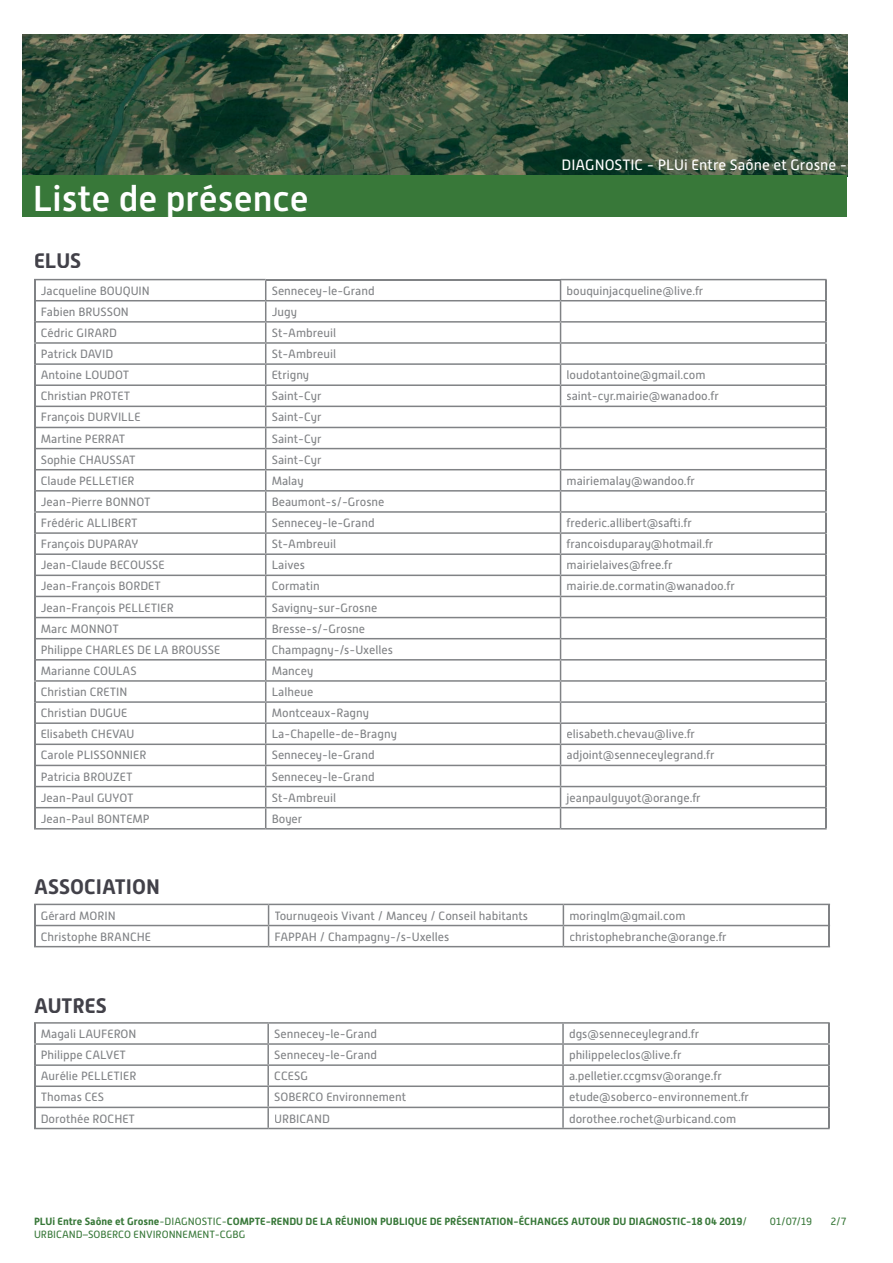
<style>
.page{position:relative;width:893px;height:1263px;background:#fff}
.page>*{position:absolute;margin:0;border:0;box-sizing:border-box;transform-origin:0 0}
.t1{font:500 36px "Alwyn New";color:#fff}
.t2{font:700 21px "Alwyn New";color:#424149}
.t3{font:15px "Alwyn New";color:#fff}
.t4{font:12px "Alwyn New";color:#808285}
.t5{font:700 10.5px/12.6px "Alwyn New";color:#387839}
.t6{font:10.5px "Alwyn New";color:#387839}
.s1{font-weight:400}
</style>
<div class="page">
<img style="left:22px;top:34px;width:825px;height:141px">
<div style="left:22px;top:175px;width:825px;height:42px;background:#387839"></div>
<svg style="left:34px;top:279px;width:793px;height:550px"></svg>
<svg style="left:34px;top:904px;width:796px;height:43px"></svg>
<svg style="left:34px;top:1022px;width:796px;height:107px"></svg>
<h1 class="t1" style="left:33px;top:178px;width:277px">Liste de présence</h1>
<h2 class="t2" style="left:34px;top:248px;width:49px">ELUS</h2>
<p class="t3" style="left:562px;top:157px;width:287px">DIAGNOSTIC - PLUi Entre Saône et Grosne -</p>
<p class="t4" style="left:41px;top:284px;width:111px">Jacqueline BOUQUIN</p>
<p class="t4" style="left:272px;top:284px;width:104px">Sennecey-le-Grand</p>
<p class="t4" style="left:567px;top:284px;width:138px">bouquinjacqueline@live.fr</p>
<p class="t4" style="left:41px;top:305px;width:90px">Fabien BRUSSON</p>
<p class="t4" style="left:272px;top:305px;width:27px">Jugy</p>
<p class="t4" style="left:41px;top:326px;width:78px">Cédric GIRARD</p>
<p class="t4" style="left:272px;top:326px;width:66px">St-Ambreuil</p>
<p class="t4" style="left:41px;top:347px;width:74px">Patrick DAVID</p>
<p class="t4" style="left:272px;top:347px;width:66px">St-Ambreuil</p>
<p class="t4" style="left:41px;top:368px;width:90px">Antoine LOUDOT</p>
<p class="t4" style="left:272px;top:368px;width:39px">Etrigny</p>
<p class="t4" style="left:567px;top:368px;width:141px">loudotantoine@gmail.com</p>
<p class="t4" style="left:41px;top:389px;width:91px">Christian PROTET</p>
<p class="t4" style="left:272px;top:389px;width:51px">Saint-Cyr</p>
<p class="t4" style="left:567px;top:389px;width:154px">saint-cyr.mairie@wanadoo.fr</p>
<p class="t4" style="left:41px;top:411px;width:101px">François DURVILLE</p>
<p class="t4" style="left:272px;top:411px;width:51px">Saint-Cyr</p>
<p class="t4" style="left:41px;top:432px;width:86px">Martine PERRAT</p>
<p class="t4" style="left:272px;top:432px;width:51px">Saint-Cyr</p>
<p class="t4" style="left:41px;top:453px;width:96px">Sophie CHAUSSAT</p>
<p class="t4" style="left:272px;top:453px;width:51px">Saint-Cyr</p>
<p class="t4" style="left:41px;top:474px;width:95px">Claude PELLETIER</p>
<p class="t4" style="left:272px;top:474px;width:33px">Malay</p>
<p class="t4" style="left:567px;top:474px;width:130px">mairiemalay@wandoo.fr</p>
<p class="t4" style="left:41px;top:495px;width:111px">Jean-Pierre BONNOT</p>
<p class="t4" style="left:272px;top:495px;width:114px">Beaumont-s/-Grosne</p>
<p class="t4" style="left:41px;top:516px;width:99px">Frédéric ALLIBERT</p>
<p class="t4" style="left:272px;top:516px;width:104px">Sennecey-le-Grand</p>
<p class="t4" style="left:567px;top:516px;width:127px">frederic.allibert@safti.fr</p>
<p class="t4" style="left:41px;top:537px;width:99px">François DUPARAY</p>
<p class="t4" style="left:272px;top:537px;width:66px">St-Ambreuil</p>
<p class="t4" style="left:567px;top:537px;width:148px">francoisduparay@hotmail.fr</p>
<p class="t4" style="left:41px;top:558px;width:125px">Jean-Claude BECOUSSE</p>
<p class="t4" style="left:272px;top:558px;width:35px">Laives</p>
<p class="t4" style="left:567px;top:558px;width:107px">mairielaives@free.fr</p>
<p class="t4" style="left:41px;top:580px;width:122px">Jean-François BORDET</p>
<p class="t4" style="left:272px;top:580px;width:50px">Cormatin</p>
<p class="t4" style="left:567px;top:580px;width:170px">mairie.de.cormatin@wanadoo.fr</p>
<p class="t4" style="left:41px;top:601px;width:135px">Jean-François PELLETIER</p>
<p class="t4" style="left:272px;top:601px;width:107px">Savigny-sur-Grosne</p>
<p class="t4" style="left:41px;top:622px;width:80px">Marc MONNOT</p>
<p class="t4" style="left:272px;top:622px;width:95px">Bresse-s/-Grosne</p>
<p class="t4" style="left:41px;top:643px;width:181px">Philippe CHARLES DE LA BROUSSE</p>
<p class="t4" style="left:272px;top:643px;width:123px">Champagny-/s-Uxelles</p>
<p class="t4" style="left:41px;top:664px;width:97px">Marianne COULAS</p>
<p class="t4" style="left:272px;top:664px;width:43px">Mancey</p>
<p class="t4" style="left:41px;top:685px;width:88px">Christian CRETIN</p>
<p class="t4" style="left:272px;top:685px;width:43px">Lalheue</p>
<p class="t4" style="left:41px;top:706px;width:88px">Christian DUGUE</p>
<p class="t4" style="left:272px;top:706px;width:99px">Montceaux-Ragny</p>
<p class="t4" style="left:41px;top:727px;width:95px">Elisabeth CHEVAU</p>
<p class="t4" style="left:272px;top:727px;width:127px">La-Chapelle-de-Bragny</p>
<p class="t4" style="left:567px;top:727px;width:130px">elisabeth.chevau@live.fr</p>
<p class="t4" style="left:41px;top:748px;width:107px">Carole PLISSONNIER</p>
<p class="t4" style="left:272px;top:748px;width:104px">Sennecey-le-Grand</p>
<p class="t4" style="left:567px;top:748px;width:149px">adjoint@senneceylegrand.fr</p>
<p class="t4" style="left:41px;top:770px;width:93px">Patricia BROUZET</p>
<p class="t4" style="left:272px;top:770px;width:104px">Sennecey-le-Grand</p>
<p class="t4" style="left:41px;top:791px;width:94px">Jean-Paul GUYOT</p>
<p class="t4" style="left:272px;top:791px;width:66px">St-Ambreuil</p>
<p class="t4" style="left:567px;top:791px;width:136px">jeanpaulguyot@orange.fr</p>
<p class="t4" style="left:41px;top:812px;width:110px">Jean-Paul BONTEMP</p>
<p class="t4" style="left:272px;top:812px;width:32px">Boyer</p>
<h2 class="t2" style="left:34px;top:875px;width:127px">ASSOCIATION</h2>
<p class="t4" style="left:41px;top:909px;width:76px">Gérard MORIN</p>
<p class="t4" style="left:275px;top:909px;width:255px">Tournugeois Vivant / Mancey / Conseil habitants</p>
<p class="t4" style="left:569px;top:909px;width:118px">moringlm@gmail.com</p>
<p class="t4" style="left:41px;top:930px;width:112px">Christophe BRANCHE</p>
<p class="t4" style="left:275px;top:930px;width:176px">FAPPAH / Champagny-/s-Uxelles</p>
<p class="t4" style="left:569px;top:930px;width:159px">christophebranche@orange.fr</p>
<h2 class="t2" style="left:34px;top:993px;width:74px">AUTRES</h2>
<p class="t4" style="left:41px;top:1027px;width:97px">Magali LAUFERON</p>
<p class="t4" style="left:274px;top:1027px;width:104px">Sennecey-le-Grand</p>
<p class="t4" style="left:569px;top:1027px;width:132px">dgs@senneceylegrand.fr</p>
<p class="t4" style="left:41px;top:1048px;width:87px">Philippe CALVET</p>
<p class="t4" style="left:274px;top:1048px;width:104px">Sennecey-le-Grand</p>
<p class="t4" style="left:569px;top:1048px;width:114px">philippeleclos@live.fr</p>
<p class="t4" style="left:41px;top:1069px;width:97px">Aurélie PELLETIER</p>
<p class="t4" style="left:274px;top:1069px;width:35px">CCESG</p>
<p class="t4" style="left:569px;top:1069px;width:154px">a.pelletier.ccgmsv@orange.fr</p>
<p class="t4" style="left:41px;top:1090px;width:65px">Thomas CES</p>
<p class="t4" style="left:274px;top:1090px;width:133px">SOBERCO Environnement</p>
<p class="t4" style="left:569px;top:1090px;width:181px">etude@soberco-environnement.fr</p>
<p class="t4" style="left:41px;top:1112px;width:96px">Dorothée ROCHET</p>
<p class="t4" style="left:274px;top:1112px;width:57px">URBICAND</p>
<p class="t4" style="left:569px;top:1112px;width:169px">dorothee.rochet@urbicand.com</p>
<p class="t5" style="left:34px;top:1215px;width:715px">PLUi Entre Saône et Grosne<span class="s1">-DIAGNOSTIC-</span>COMPTE-RENDU DE LA RÉUNION PUBLIQUE DE PRÉSENTATION-ÉCHANGES AUTOUR DU DIAGNOSTIC-18 04 2019<span class="s1">/<br>URBICAND–SOBERCO ENVIRONNEMENT-CGBG</span></p>
<p class="t6" style="left:770px;top:1216px;width:44px">01/07/19</p>
<p class="t6" style="left:831px;top:1216px;width:17px">2/7</p>
</div>
